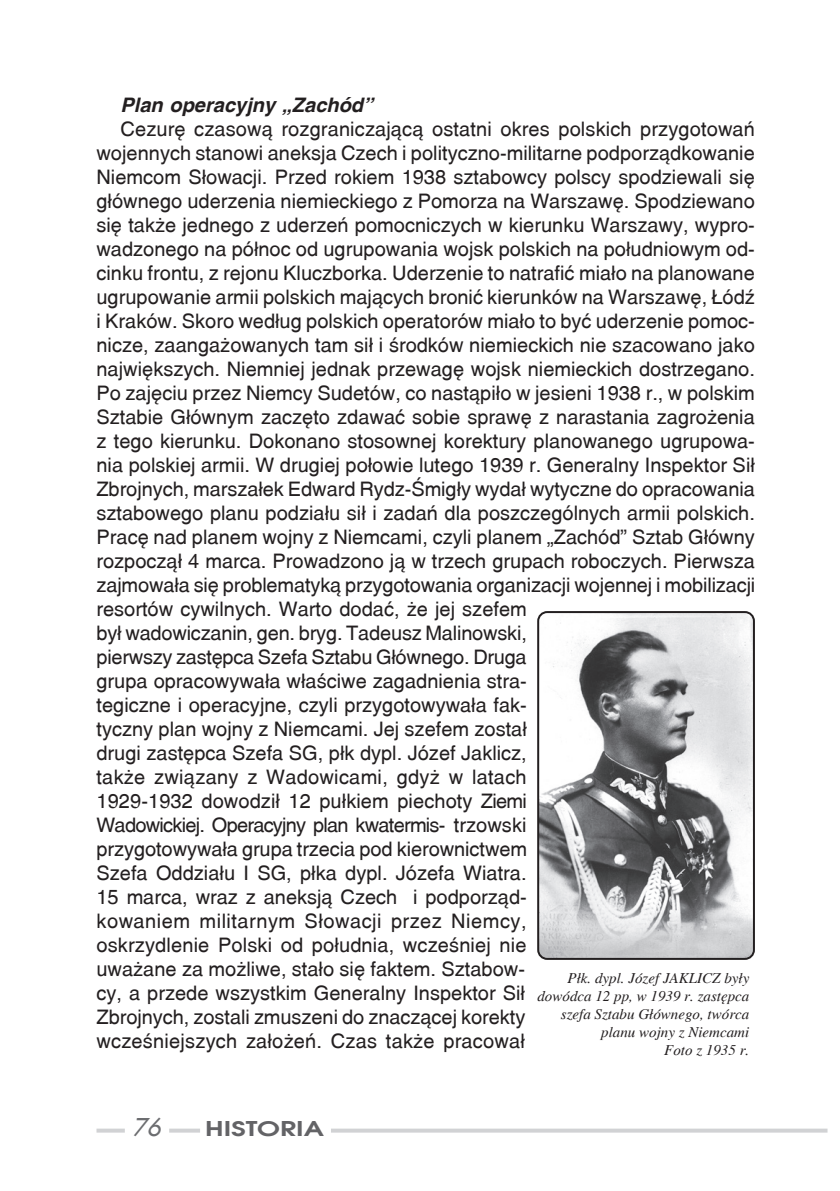
<style>
.page{position:relative;width:840px;height:1191px;background:#fff}
.page>*{position:absolute;margin:0;border:0;box-sizing:border-box;transform-origin:0 0}
.t1{font:italic 24px "Fujiyama 2";color:#6c6d70}
.t2{font:20px/24px "Switzerland";color:#231f20}
.t3{font:italic 700 20px "Switzerland";color:#231f20}
.t4{font:700 20px "Avalon";color:#636366;scale:1.37 1}
.t5{font:italic 15px/18px "Toronto";color:#231f20;text-align:right}
</style>
<div class="page">
<svg style="left:169px;top:1128px;width:658px;height:4px;background:#d8d9da"></svg>
<svg style="left:96px;top:1128px;width:29px;height:4px"></svg>
<img style="left:540px;top:612px;width:213px;height:347px">
<div style="left:537px;top:611px;width:217px;height:349px;border:2px solid #231f20;border-radius:9px"></div>
<div style="left:200px;top:1126px;width:131px;height:9px;background:#fff"></div>
<p class="t3" style="left:120px;top:93px;width:254px">Plan operacyjny „Zachód”</p>
<p class="t2" style="left:96px;top:117px;width:660px;text-indent:24px">Cezurê czasow¹ rozgraniczaj¹c¹ ostatni okres polskich przygotowañ wojennych stanowi aneksja Czech i polityczno-militarne podporz¹dkowanie Niemcom S³owacji. Przed rokiem 1938 sztabowcy polscy spodziewali siê g³ównego uderzenia niemieckiego z Pomorza na Warszawê. Spodziewano siê tak¿e jednego z uderzeñ pomocniczych w kierunku Warszawy, wypro&shy;wadzonego na pó³noc od ugrupowania wojsk polskich na po³udniowym od&shy;cinku frontu, z rejonu Kluczborka. Uderzenie to natrafiæ mia³o na planowane ugrupowanie armii polskich maj¹cych broniæ kierunków na Warszawê, £ódŸ i Kraków. Skoro wed³ug polskich operatorów mia³o to byæ uderzenie pomoc&shy;nicze, zaanga¿owanych tam si³ i œrodków niemieckich nie szacowano jako najwiêkszych. Niemniej jednak przewagê wojsk niemieckich dostrzegano.<br>Po zajêciu przez Niemcy Sudetów, co nast¹pi³o w jesieni 1938 r., w polskim Sztabie G³ównym zaczêto zdawaæ sobie sprawê z narastania zagro¿enia z tego kierunku. Dokonano stosownej korektury planowanego ugrupowa&shy;nia polskiej armii. W drugiej po³owie lutego 1939 r. Generalny Inspektor Si³<br>Zbrojnych, marsza³ek Edward Rydz-Œmig³y wyda³ wytyczne do opracowania sztabowego planu podzia³u si³ i zadañ dla poszczególnych armii polskich.<br>Pracê nad planem wojny z Niemcami, czyli planem „Zachód” Sztab G³ówny rozpocz¹³ 4 marca. Prowadzono j¹ w trzech grupach roboczych. Pierwsza zajmowa³a siê problematyk¹ przygotowania organizacji wojennej i mobilizacji resortów cywilnych. Warto dodaæ, ¿e jej szefem<br>by³ wadowiczanin, gen. bryg. Tadeusz Malinowski,<br>pierwszy zastêpca Szefa Sztabu G³ównego. Druga<br>grupa opracowywa³a w³aœciwe zagadnienia stra-<br>tegiczne i operacyjne, czyli przygotowywa³a fak-<br>tyczny plan wojny z Niemcami. Jej szefem zosta³<br>drugi zastêpca Szefa SG, p³k dypl. Józef Jaklicz,<br>tak¿e zwi¹zany z Wadowicami, gdy¿ w latach<br>1929-1932 dowodzi³ 12 pu³kiem piechoty Ziemi<br>Wadowickiej. Operacyjny plan kwatermis- trzowski<br>przygotowywa³a grupa trzecia pod kierownictwem<br>Szefa Oddzia³u I SG, p³ka dypl. Józefa Wiatra.<br>15 marca, wraz z aneksj¹ Czech i podporz¹d-<br>kowaniem militarnym S³owacji przez Niemcy,<br>oskrzydlenie Polski od po³udnia, wczeœniej nie<br>uwa¿ane za mo¿liwe, sta³o siê faktem. Sztabow-<br>cy, a przede wszystkim Generalny Inspektor Si³<br>Zbrojnych, zostali zmuszeni do znacz¹cej korekty<br>wczeœniejszych za³o¿eñ. Czas tak¿e pracowa³</p>
<p class="t5" style="left:537px;top:969px;width:213px">P³k. dypl. Józef JAKLICZ by³y dowódca 12 pp, w 1939 r. zastêpca szefa Sztabu G³ównego, twórca planu wojny z Niemcami<br>Foto z 1935 r.</p>
<p class="t1" style="left:133px;top:1109px;width:29px">76</p>
<p class="t4" style="left:205px;top:1115px;width:88px">HISTORIA</p>
</div>
